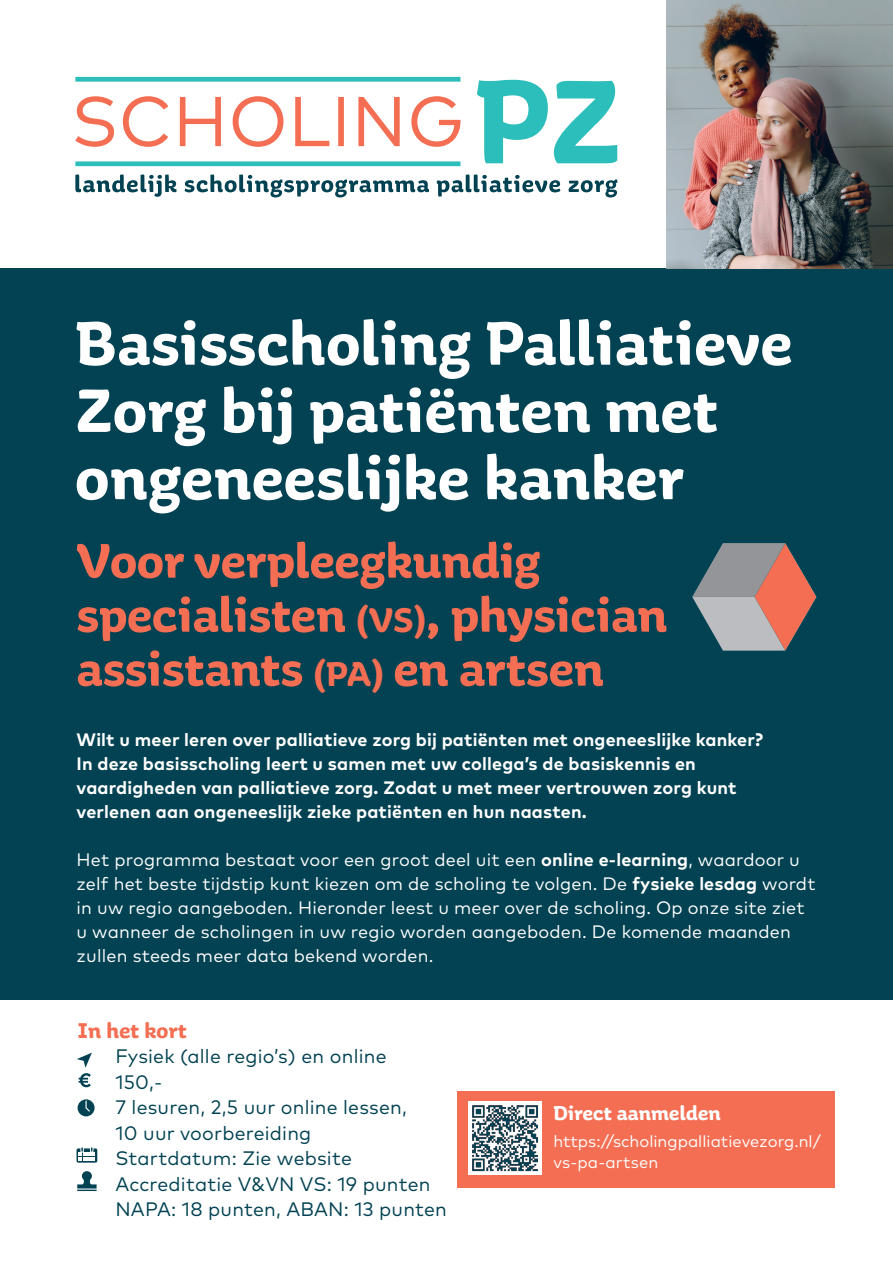
<style>
.page{position:relative;width:893px;height:1263px;background:#fff}
.page>*{position:absolute;margin:0;border:0;box-sizing:border-box;transform-origin:0 0}
.t1{font:700 64.35px/67.2px "Aniuk";letter-spacing:.01em;color:#fff}
.t2{font:700 51px/54px "Aniuk";color:#f36e52}
.t3{font:700 22.5px "Aniuk";letter-spacing:.01em;color:#f36e52}
.t4{font:700 21px "Aniuk";letter-spacing:.01em;color:#fff}
.t5{font:19.5px/25.5px "Mark OT";letter-spacing:.01em;color:#024252}
.t6{font:18px/24px "Mark OT";letter-spacing:.01em;color:#fff}
.t7{font:700 18px/24px "Mark OT";letter-spacing:.01em;color:#fff}
.t8{font:16.5px/21px "Mark OT";color:#fff}
.s1{font-size:36px}
.s2{font-weight:700}
</style>
<div class="page">
<div style="left:0;top:268px;width:893px;height:732px;background:#024252"></div>
<div style="left:78px;top:1099px;width:17px;height:17px;background:#024252;border-radius:50%"></div>
<svg style="left:85px;top:1099px;width:6px;height:13px"></svg>
<svg style="left:77px;top:1148px;width:20px;height:14px"></svg>
<svg style="left:79px;top:1147px;width:16px;height:13px"></svg>
<svg style="left:77px;top:1053px;width:15px;height:34px"></svg>
<svg style="left:77px;top:1171px;width:20px;height:20px"></svg>
<svg style="left:75px;top:96px;width:385px;height:51px"></svg>
<svg style="left:477px;top:80px;width:140px;height:83px"></svg>
<div style="left:75px;top:77px;width:385px;height:5px;background:#2bbeba"></div>
<div style="left:75px;top:161px;width:385px;height:5px;background:#2bbeba"></div>
<svg style="left:75px;top:174px;width:542px;height:23px"></svg>
<img style="left:666px;top:0;width:227px;height:268px">
<svg style="left:692px;top:543px;width:124px;height:107px"></svg>
<div style="left:458px;top:1091px;width:377px;height:97px;background:#f36e52"></div>
<img style="left:468px;top:1102px;width:73px;height:73px">
<svg style="left:470px;top:1105px;width:69px;height:67px;background:#84969e"></svg>
<h1 class="t1" style="left:75px;top:310px;width:719px">Basisscholing Palliatieve<br>Zorg bij patiënten met ongeneeslijke kanker</h1>
<h2 class="t2" style="left:77px;top:534px;width:592px">Voor verpleegkundig specialisten <span class="s1">(VS)</span>, physician assistants <span class="s1">(PA)</span> en artsen</h2>
<p class="t7" style="left:77px;top:727px;width:688px">Wilt u meer leren over palliatieve zorg bij patiënten met ongeneeslijke kanker?<br>In deze basisscholing leert u samen met uw collega’s de basiskennis en vaardigheden van palliatieve zorg. Zodat u met meer vertrouwen zorg kunt verlenen aan ongeneeslijk zieke patiënten en hun naasten.</p>
<p class="t6" style="left:77px;top:847px;width:740px">Het programma bestaat voor een groot deel uit een <span class="s2">online e-learning</span>, waardoor u zelf het beste tijdstip kunt kiezen om de scholing te volgen. De <span class="s2">fysieke lesdag</span> wordt in uw regio aangeboden. Hieronder leest u meer over de scholing. Op onze site ziet u wanneer de scholingen in uw regio worden aangeboden. De komende maanden zullen steeds meer data bekend worden.</p>
<p class="t3" style="left:78px;top:1016px;width:111px">In het kort</p>
<p class="t5" style="left:115px;top:1043px;width:333px">Fysiek (alle regio’s) en online<br>150,-<br>7 lesuren, 2,5 uur online lessen,<br>10 uur voorbereiding<br>Startdatum: Zie website<br>Accreditatie V&amp;VN VS: 19 punten<br>NAPA: 18 punten, ABAN: 13 punten</p>
<p class="t4" style="left:553px;top:1100px;width:169px">Direct aanmelden</p>
<p class="t8" style="left:553px;top:1131px;width:269px">https://scholingpalliatievezorg.nl/ vs-pa-artsen</p>
</div>
